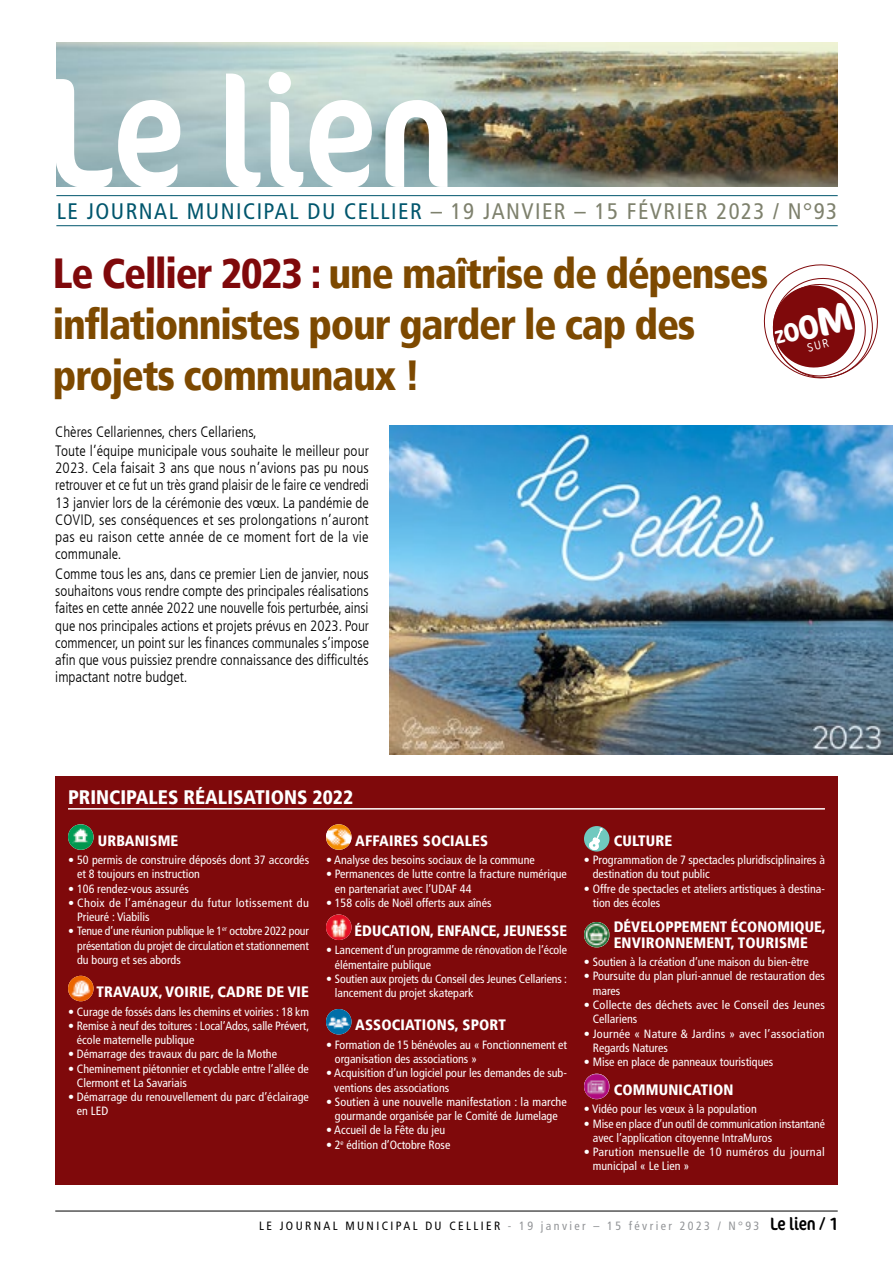
<style>
.page{position:relative;width:893px;height:1263px;background:#fff}
.page>*{position:absolute;margin:0;border:0;box-sizing:border-box;transform-origin:0 0}
.t1{font:900 condensed 42px/51px "Frutiger LT";letter-spacing:-.03em;color:#7d4900}
.t2{font:condensed 22.5px "Frutiger LT";letter-spacing:.065em;color:#7e816d}
.t3{font:900 condensed 19.5px "Frutiger LT";color:#fff}
.t4{font:300 condensed 15px/17.2px "Frutiger LT";color:#000;text-align:justify}
.t5{font:900 condensed 15px/16.2px "Frutiger LT";letter-spacing:.01em;color:#fff}
.t6{font:condensed 12px/14.2px "Frutiger LT";color:#fff}
.t7{font:condensed 12px/14.2px "Frutiger LT";letter-spacing:.03em;color:#fff}
.t8{font:condensed 12px/14.2px "Frutiger LT";letter-spacing:.02em;color:#fff}
.t9{font:condensed 12px "Frutiger LT";letter-spacing:.2em;color:#939598}
.s1{color:#00566d}
.s2{color:#7f090b}
.s3{font-weight:900}
.s4{color:#000}
.s5{font-family:"Cocon Pro";font-size:18px;color:#000}
</style>
<div class="page">
<hr style="left:55px;top:1211px;width:783px;height:1px;background:#000">
<img style="left:56px;top:43px;width:782px;height:143px">
<svg style="left:56px;top:72px;width:391px;height:115px"></svg>
<hr style="left:56px;top:195px;width:782px;height:1px;background:#00566d">
<hr style="left:56px;top:225px;width:782px;height:1px;background:#00566d">
<img style="left:389px;top:425px;width:504px;height:330px">
<div style="left:55px;top:776px;width:783px;height:409px;background:#7f090b"></div>
<hr style="left:68px;top:808px;width:757px;height:1px;background:#fff">
<img style="left:68px;top:824px;width:26px;height:26px;border-radius:13px">
<img style="left:68px;top:976px;width:26px;height:25px;border-radius:13px">
<img style="left:326px;top:824px;width:25px;height:26px;border-radius:13px">
<img style="left:326px;top:914px;width:25px;height:26px;border-radius:13px">
<img style="left:326px;top:1009px;width:25px;height:25px;border-radius:13px">
<div style="left:584px;top:826px;width:25px;height:25px;background:#70c9bf;border-radius:50%"></div>
<svg style="left:589px;top:828px;width:14px;height:22px"></svg>
<img style="left:584px;top:922px;width:25px;height:25px;border-radius:13px">
<img style="left:584px;top:1074px;width:25px;height:25px;border-radius:13px">
<svg style="left:763px;top:264px;width:115px;height:115px"></svg>
<h2 class="t2" style="left:57px;top:198px;width:781px"><span class="s1">LE JOURNAL MUNICIPAL DU CELLIER</span> – 19 JANVIER – 15 FÉVRIER 2023 / N°93</h2>
<h1 class="t1" style="left:53px;top:248px;width:717px"><span class="s2">Le Cellier 2023 :</span> une maîtrise de dépenses inflationnistes pour garder le cap des projets communaux !</h1>
<p class="t4" style="left:55px;top:422px;width:315px;line-height:19.4px">Chères Cellariennes, chers Cellariens,<br>Toute l’équipe municipale vous souhaite le meilleur pour</p>
<p class="t4" style="left:55px;top:459px;width:315px">2023. Cela faisait 3 ans que nous n’avions pas pu nous retrouver et ce fut un très grand plaisir de le faire ce vendredi 13 janvier lors de la cérémonie des vœux. La pandémie de COVID, ses conséquences et ses prolongations n’auront pas eu raison cette année de ce moment fort de la vie communale.</p>
<p class="t4" style="left:55px;top:565px;width:315px">Comme tous les ans, dans ce premier Lien de janvier, nous souhaitons vous rendre compte des principales réalisations faites en cette année 2022 une nouvelle fois perturbée, ainsi que nos principales actions et projets prévus en 2023. Pour commencer, un point sur les finances communales s’impose afin que vous puissiez prendre connaissance des difficultés impactant notre budget.</p>
<h3 class="t3" style="left:68px;top:785px;width:287px">PRINCIPALES RÉALISATIONS 2022</h3>
<p class="t5" style="left:98px;top:832px;width:82px">URBANISME</p>
<p class="t6" style="left:77px;top:853px;width:233px;text-indent:-9px"><span class="s3">•</span> 50 permis de construire déposés dont 37 accordés et 8 toujours en instruction</p>
<p class="t6" style="left:68px;top:881px;width:122px"><span class="s3">•</span> 106 rendez-vous assurés</p>
<p class="t7" style="left:77px;top:896px;width:233px;text-indent:-9px"><span class="s3">•</span> Choix de l’aménageur du futur lotissement du<br>Prieuré : Viabilis</p>
<p class="t6" style="left:77px;top:924px;width:233px;text-align:justify;text-indent:-9px"><span class="s3">•</span> Tenue d’une réunion publique le 1<sup>er</sup> octobre 2022 pour présentation du projet de circulation et stationnement du bourg et ses abords</p>
<p class="t5" style="left:97px;top:984px;width:214px">TRAVAUX, VOIRIE, CADRE DE VIE</p>
<p class="t6" style="left:68px;top:1004px;width:243px">• Curage de fossés dans les chemins et voiries : 18 km</p>
<p class="t6" style="left:77px;top:1018px;width:234px;text-indent:-9px">• Remise à neuf des toitures : Local’Ados, salle Prévert, école maternelle publique</p>
<p class="t6" style="left:68px;top:1047px;width:210px">• Démarrage des travaux du parc de la Mothe</p>
<p class="t6" style="left:77px;top:1061px;width:234px;text-indent:-9px">• Cheminement piétonnier et cyclable entre l’allée de<br>Clermont et La Savariais</p>
<p class="t6" style="left:77px;top:1090px;width:233px;text-indent:-9px">• Démarrage du renouvellement du parc d’éclairage en LED</p>
<p class="t5" style="left:355px;top:832px;width:134px">AFFAIRES SOCIALES</p>
<p class="t6" style="left:326px;top:853px;width:210px">• Analyse des besoins sociaux de la commune</p>
<p class="t6" style="left:335px;top:867px;width:234px;text-indent:-9px">• Permanences de lutte contre la fracture numérique en partenariat avec l’UDAF 44</p>
<p class="t6" style="left:326px;top:896px;width:167px">• 158 colis de Noël offerts aux aînés</p>
<p class="t5" style="left:355px;top:922px;width:214px">ÉDUCATION, ENFANCE, JEUNESSE</p>
<p class="t6" style="left:335px;top:943px;width:234px;text-indent:-9px">• Lancement d’un programme de rénovation de l’école élémentaire publique</p>
<p class="t6" style="left:335px;top:971px;width:234px;text-indent:-9px">• Soutien aux projets du Conseil des Jeunes Cellariens : lancement du projet skatepark</p>
<p class="t5" style="left:355px;top:1017px;width:152px">ASSOCIATIONS, SPORT</p>
<p class="t6" style="left:335px;top:1037px;width:234px;text-indent:-9px">• Formation de 15 bénévoles au « Fonctionnement et organisation des associations »</p>
<p class="t6" style="left:334px;top:1066px;width:234px;text-indent:-8px">• Acquisition d’un logiciel pour les demandes de sub&shy;ventions des associations</p>
<p class="t6" style="left:326px;top:1094px;width:242px;text-align:center">• Soutien à une nouvelle manifestation : la marche gourmande organisée par le Comité de Jumelage</p>
<p class="t6" style="left:326px;top:1123px;width:121px">• Accueil de la Fête du jeu</p>
<p class="t6" style="left:326px;top:1137px;width:126px">• 2<sup>e</sup> édition d’Octobre Rose</p>
<p class="t5" style="left:614px;top:832px;width:60px">CULTURE</p>
<p class="t6" style="left:593px;top:853px;width:234px;text-indent:-9px">• Programmation de 7 spectacles pluridisciplinaires à destination du tout public</p>
<p class="t6" style="left:593px;top:881px;width:234px;text-indent:-9px">• Offre de spectacles et ateliers artistiques à destina&shy;tion des écoles</p>
<p class="t5" style="left:614px;top:918px;width:213px">DÉVELOPPEMENT ÉCONOMIQUE,<br>ENVIRONNEMENT, TOURISME</p>
<p class="t6" style="left:584px;top:955px;width:226px">• Soutien à la création d’une maison du bien-être</p>
<p class="t6" style="left:593px;top:969px;width:234px;text-indent:-9px">• Poursuite du plan pluri-annuel de restauration des mares</p>
<p class="t8" style="left:593px;top:998px;width:234px;text-indent:-9px">• Collecte des déchets avec le Conseil des Jeunes<br>Cellariens</p>
<p class="t8" style="left:593px;top:1026px;width:233px;text-indent:-9px">• Journée « Nature &amp; Jardins » avec l’association<br>Regards Natures</p>
<p class="t6" style="left:584px;top:1055px;width:191px">• Mise en place de panneaux touristiques</p>
<p class="t5" style="left:614px;top:1081px;width:121px">COMMUNICATION</p>
<p class="t6" style="left:584px;top:1102px;width:174px">• Vidéo pour les vœux à la population</p>
<p class="t6" style="left:593px;top:1116px;width:234px;text-indent:-9px">• Mise en place d’un outil de communication instantané avec l’application citoyenne IntraMuros</p>
<p class="t7" style="left:593px;top:1145px;width:233px;text-indent:-9px">• Parution mensuelle de 10 numéros du journal municipal « Le Lien »</p>
<p class="t9" style="left:259px;top:1219px;width:580px"><span class="s4">LE JOURNAL MUNICIPAL DU CELLIER</span> - 19 janvier – 15 février 2023 / N°93 <span class="s5">Le lien / 1</span></p>
</div>
